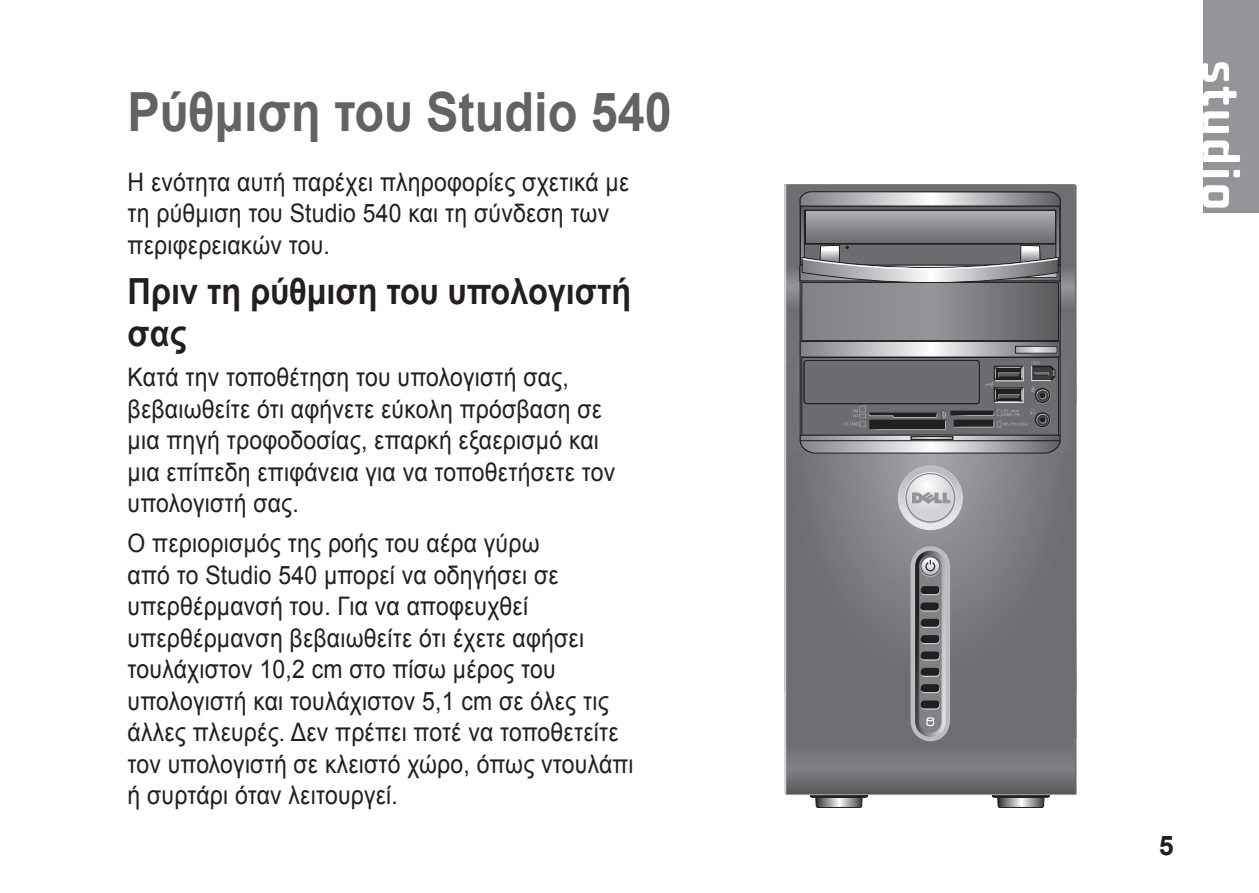
<style>
.page{position:relative;width:1259px;height:893px;background:#fff}
.page>*{position:absolute;margin:0;border:0;box-sizing:border-box;transform-origin:0 0}
.t1{font:700 54px "Arial";color:#636366;scale:.9 1}
.t2{font:700 36px/42px "Arial";color:#231f20;scale:.9 1}
.t3{font:700 27px "Arial";color:#231f20}
.t4{font:25.5px/31.5px "Arial";letter-spacing:.01em;color:#231f20;scale:.9 1}
</style>
<div class="page">
<div style="left:1203px;top:0;width:56px;height:213px;background:#939598"></div>
<svg style="left:1203px;top:62px;width:33px;height:71px"></svg>
<svg style="left:1203px;top:140px;width:37px;height:22px"></svg>
<div style="left:1233px;top:170px;width:7px;height:7px;background:#fff;border-radius:2px"></div>
<div style="left:1202px;top:170px;width:27px;height:7px;background:#fff;border-radius:2px"></div>
<svg style="left:1203px;top:185px;width:26px;height:23px"></svg>
<svg style="left:784px;top:184px;width:292px;height:624px;background:#7c7d80"></svg>
<h1 class="t1" style="left:128px;top:76px;width:606px">Ρύθμιση του Studio 540</h1>
<p class="t4" style="left:128px;top:166px;width:559px">Η ενότητα αυτή παρέχει πληροφορίες σχετικά με τη ρύθμιση του Studio 540 και τη σύνδεση των περιφερειακών του.</p>
<h2 class="t2" style="left:128px;top:272px;width:561px">Πριν τη ρύθμιση του υπολογιστή σας</h2>
<p class="t4" style="left:128px;top:362px;width:543px">Κατά την τοποθέτηση του υπολογιστή σας, βεβαιωθείτε ότι αφήνετε εύκολη πρόσβαση σε μια πηγή τροφοδοσίας, επαρκή εξαερισμό και μια επίπεδη επιφάνεια για να τοποθετήσετε τον υπολογιστή σας.</p>
<p class="t4" style="left:128px;top:528px;width:564px">Ο περιορισμός της ροής του αέρα γύρω<br>από το Studio 540 μπορεί να οδηγήσει σε υπερθέρμανσή του. Για να αποφευχθεί υπερθέρμανση βεβαιωθείτε ότι έχετε αφήσει τουλάχιστον 10,2 cm στο πίσω μέρος του υπολογιστή και τουλάχιστον 5,1 cm σε όλες τις άλλες πλευρές. Δεν πρέπει ποτέ να τοποθετείτε τον υπολογιστή σε κλειστό χώρο, όπως ντουλάπι ή συρτάρι όταν λειτουργεί.</p>
<p class="t3" style="left:1159px;top:827px;width:17px">5</p>
</div>
